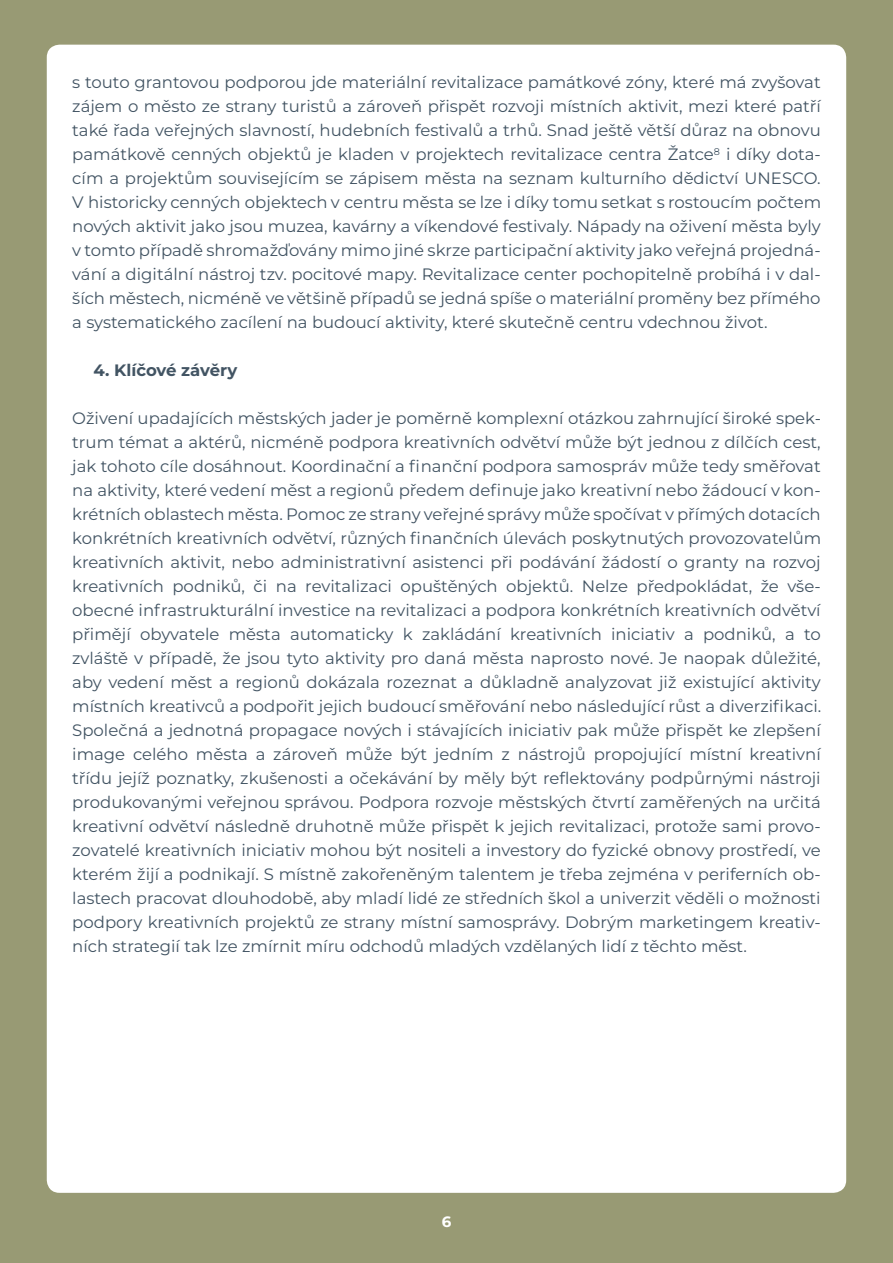
<style>
.page{position:relative;width:893px;height:1263px;background:#989a74}
.page>*{position:absolute;margin:0;border:0;box-sizing:border-box;transform-origin:0 0}
.t1{font:16.5px/24px "Montserrat";color:#425463;text-align:justify}
.t2{font:700 16.5px "Montserrat";color:#425463}
.t3{font:700 15px "Montserrat";color:#fff}
</style>
<div class="page">
<div style="left:47px;top:45px;width:799px;height:1148px;background:#fff;border-radius:13px"></div>
<p class="t1" style="left:72px;top:70px;width:750px">s touto grantovou podporou jde materiální revitalizace památkové zóny, které má zvyšovat zájem o město ze strany turistů a zároveň přispět rozvoji místních aktivit, mezi které patří také řada veřejných slavností, hudebních festivalů a trhů. Snad ještě větší důraz na obnovu památkově cenných objektů je kladen v projektech revitalizace centra Žatce<sup>8</sup> i díky dota&shy;cím a projektům souvisejícím se zápisem města na seznam kulturního dědictví UNESCO.<br>V historicky cenných objektech v centru města se lze i díky tomu setkat s rostoucím počtem nových aktivit jako jsou muzea, kavárny a víkendové festivaly. Nápady na oživení města byly v tomto případě shromažďovány mimo jiné skrze participační aktivity jako veřejná projedná&shy;vání a digitální nástroj tzv. pocitové mapy. Revitalizace center pochopitelně probíhá i v dal&shy;ších městech, nicméně ve většině případů se jedná spíše o materiální proměny bez přímého a systematického zacílení na budoucí aktivity, které skutečně centru vdechnou život.</p>
<p class="t2" style="left:94px;top:360px;width:145px">4. Klíčové závěry</p>
<p class="t1" style="left:72px;top:406px;width:751px">Oživení upadajících městských jader je poměrně komplexní otázkou zahrnující široké spek&shy;trum témat a aktérů, nicméně podpora kreativních odvětví může být jednou z dílčích cest, jak tohoto cíle dosáhnout. Koordinační a finanční podpora samospráv může tedy směřovat na aktivity, které vedení měst a regionů předem definuje jako kreativní nebo žádoucí v kon&shy;krétních oblastech města. Pomoc ze strany veřejné správy může spočívat v přímých dotacích konkrétních kreativních odvětví, různých finančních úlevách poskytnutých provozovatelům kreativních aktivit, nebo administrativní asistenci při podávání žádostí o granty na rozvoj kreativních podniků, či na revitalizaci opuštěných objektů. Nelze předpokládat, že vše‐ obecné infrastrukturální investice na revitalizaci a podpora konkrétních kreativních odvětví přimějí obyvatele města automaticky k zakládání kreativních iniciativ a podniků, a to zvláště v případě, že jsou tyto aktivity pro daná města naprosto nové. Je naopak důležité, aby vedení měst a regionů dokázala rozeznat a důkladně analyzovat již existující aktivity místních kreativců a podpořit jejich budoucí směřování nebo následující růst a diverzifikaci.<br>Společná a jednotná propagace nových i stávajících iniciativ pak může přispět ke zlepšení image celého města a zároveň může být jedním z nástrojů propojující místní kreativní třídu jejíž poznatky, zkušenosti a očekávání by měly být reflektovány podpůrnými nástroji produkovanými veřejnou správou. Podpora rozvoje městských čtvrtí zaměřených na určitá kreativní odvětví následně druhotně může přispět k jejich revitalizaci, protože sami provo&shy;zovatelé kreativních iniciativ mohou být nositeli a investory do fyzické obnovy prostředí, ve kterém žijí a podnikají. S místně zakořeněným talentem je třeba zejména v periferních ob&shy;lastech pracovat dlouhodobě, aby mladí lidé ze středních škol a univerzit věděli o možnosti podpory kreativních projektů ze strany místní samosprávy. Dobrým marketingem kreativ&shy;ních strategií tak lze zmírnit míru odchodů mladých vzdělaných lidí z těchto měst.</p>
<p class="t3" style="left:442px;top:1212px;width:11px">6</p>
</div>
